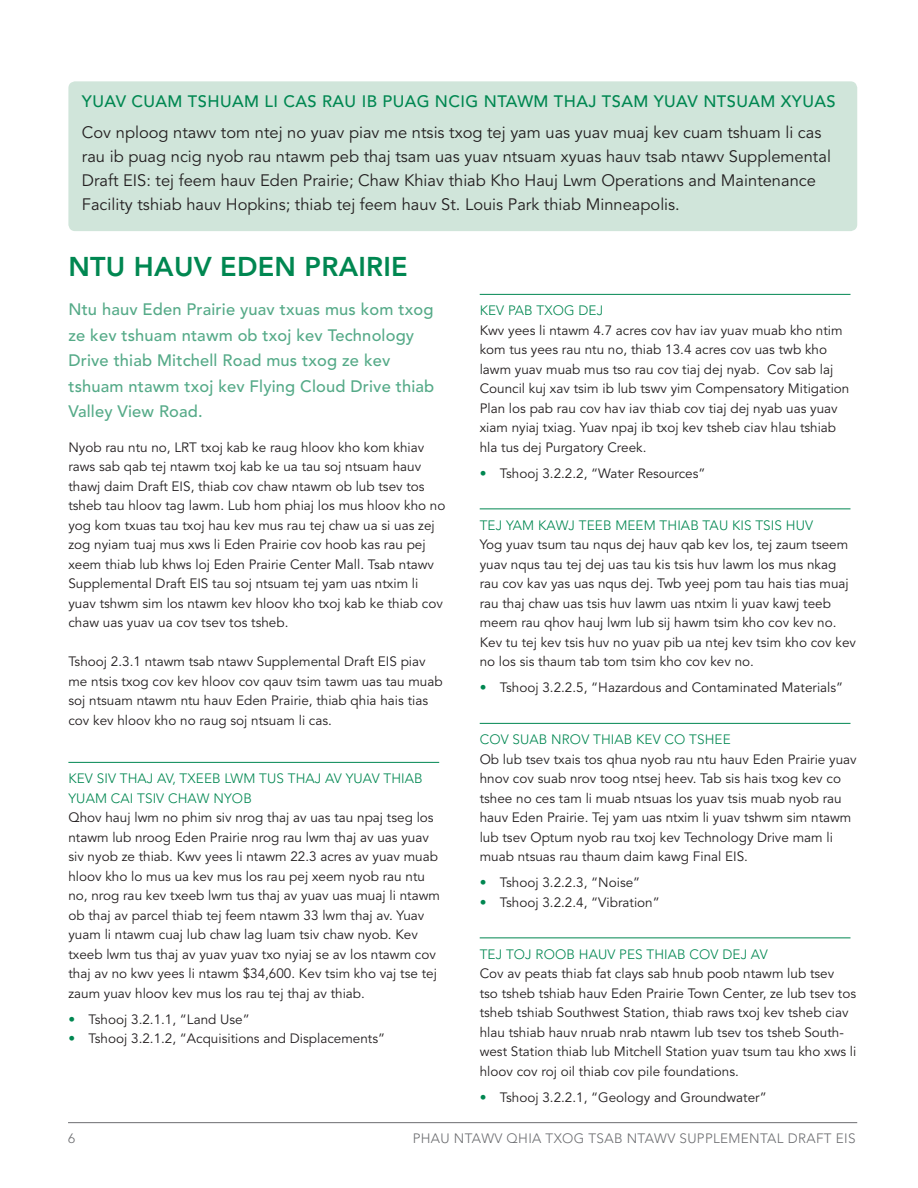
<style>
.page{position:relative;width:918px;height:1188px;background:#fff}
.page>*{position:absolute;margin:0;border:0;box-sizing:border-box;transform-origin:0 0}
.Heading_1{font:800 27px "Avenir LT Std";letter-spacing:.01em;color:#008751}
.Section_desc{font:16.5px/24px "Avenir LT Std";color:#231f20}
.Intro_para{font:500 16.5px/25.5px "Avenir LT Std";letter-spacing:.01em;color:#5a8}
.Section_head{font:500 16.5px "Avenir LT Std";letter-spacing:.025em;color:#008751}
.Body_text{font:13.5px/19.5px "Avenir LT Std";color:#231f20}
.Heading_3{font:300 13.5px/19.5px "Avenir LT Std";letter-spacing:.01em;color:#008751}
.t1{font:300 13.5px "Avenir LT Std";letter-spacing:.025em;color:#6c6d70}
.s1{font-weight:800;color:#008751}
</style>
<div class="page">
<hr style="left:68px;top:1122px;width:789px;height:1px;background:#6c6d70">
<hr style="left:68px;top:762px;width:371px;height:1px;background:#008751">
<hr style="left:480px;top:294px;width:370px;height:1px;background:#008751">
<hr style="left:480px;top:508px;width:370px;height:1px;background:#008751">
<hr style="left:480px;top:723px;width:370px;height:1px;background:#008751">
<hr style="left:480px;top:938px;width:370px;height:1px;background:#008751">
<div style="left:68px;top:81px;width:789px;height:150px;background:#d0e5da;border-radius:7px"></div>
<p class="Section_head" style="left:82px;top:92px;width:755px">YUAV CUAM TSHUAM LI CAS RAU IB PUAG NCIG NTAWM THAJ TSAM YUAV NTSUAM XYUAS</p>
<p class="Section_desc" style="left:82px;top:121px;width:751px">Cov nploog ntawv tom ntej no yuav piav me ntsis txog tej yam uas yuav muaj kev cuam tshuam li cas rau ib puag ncig nyob rau ntawm peb thaj tsam uas yuav ntsuam xyuas hauv tsab ntawv Supplemental Draft EIS: tej feem hauv Eden Prairie; Chaw Khiav thiab Kho Hauj Lwm Operations and Maintenance Facility tshiab hauv Hopkins; thiab tej feem hauv St. Louis Park thiab Minneapolis.</p>
<p class="Heading_1" style="left:68px;top:251px;width:341px">NTU HAUV EDEN PRAIRIE</p>
<p class="Intro_para" style="left:68px;top:297px;width:367px">Ntu hauv Eden Prairie yuav txuas mus kom txog ze kev tshuam ntawm ob txoj kev Technology Drive thiab Mitchell Road mus txog ze kev tshuam ntawm txoj kev Flying Cloud Drive thiab Valley View Road.</p>
<p class="Body_text" style="left:68px;top:437px;width:379px">Nyob rau ntu no, LRT txoj kab ke raug hloov kho kom khiav raws sab qab tej ntawm txoj kab ke ua tau soj ntsuam hauv thawj daim Draft EIS, thiab cov chaw ntawm ob lub tsev tos tsheb tau hloov tag lawm. Lub hom phiaj los mus hloov kho no yog kom txuas tau txoj hau kev mus rau tej chaw ua si uas zej zog nyiam tuaj mus xws li Eden Prairie cov hoob kas rau pej xeem thiab lub khws loj Eden Prairie Center Mall. Tsab ntawv Supplemental Draft EIS tau soj ntsuam tej yam uas ntxim li yuav tshwm sim los ntawm kev hloov kho txoj kab ke thiab cov chaw uas yuav ua cov tsev tos tsheb.</p>
<p class="Body_text" style="left:68px;top:652px;width:376px">Tshooj 2.3.1 ntawm tsab ntawv Supplemental Draft EIS piav me ntsis txog cov kev hloov cov qauv tsim tawm uas tau muab soj ntsuam ntawm ntu hauv Eden Prairie, thiab qhia hais tias cov kev hloov kho no raug soj ntsuam li cas.</p>
<p class="Heading_3" style="left:68px;top:769px;width:356px">KEV SIV THAJ AV, TXEEB LWM TUS THAJ AV YUAV THIAB<br>YUAM CAI TSIV CHAW NYOB</p>
<p class="Body_text" style="left:68px;top:808px;width:373px">Qhov hauj lwm no phim siv nrog thaj av uas tau npaj tseg los ntawm lub nroog Eden Prairie nrog rau lwm thaj av uas yuav siv nyob ze thiab. Kwv yees li ntawm 22.3 acres av yuav muab hloov kho lo mus ua kev mus los rau pej xeem nyob rau ntu no, nrog rau kev txeeb lwm tus thaj av yuav uas muaj li ntawm ob thaj av parcel thiab tej feem ntawm 33 lwm thaj av. Yuav yuam li ntawm cuaj lub chaw lag luam tsiv chaw nyob. Kev txeeb lwm tus thaj av yuav yuav txo nyiaj se av los ntawm cov thaj av no kwv yees li ntawm $34,600. Kev tsim kho vaj tse tej zaum yuav hloov kev mus los rau tej thaj av thiab.</p>
<p class="Body_text" style="left:68px;top:1010px;width:183px"><span class="s1">•</span> Tshooj 3.2.1.1, “Land Use”</p>
<p class="Body_text" style="left:68px;top:1029px;width:318px"><span class="s1">•</span> Tshooj 3.2.1.2, “Acquisitions and Displacements”</p>
<p class="Heading_3" style="left:480px;top:301px;width:125px">KEV PAB TXOG DEJ</p>
<p class="Body_text" style="left:480px;top:320px;width:371px">Kwv yees li ntawm 4.7 acres cov hav iav yuav muab kho ntim kom tus yees rau ntu no, thiab 13.4 acres cov uas twb kho lawm yuav muab mus tso rau cov tiaj dej nyab. Cov sab laj Council kuj xav tsim ib lub tswv yim Compensatory Mitigation Plan los pab rau cov hav iav thiab cov tiaj dej nyab uas yuav xiam nyiaj txiag. Yuav npaj ib txoj kev tsheb ciav hlau tshiab hla tus dej Purgatory Creek.</p>
<p class="Body_text" style="left:480px;top:464px;width:227px"><span class="s1">•</span> Tshooj 3.2.2.2, “Water Resources”</p>
<p class="Heading_3" style="left:480px;top:515px;width:335px">TEJ YAM KAWJ TEEB MEEM THIAB TAU KIS TSIS HUV</p>
<p class="Body_text" style="left:480px;top:535px;width:378px">Yog yuav tsum tau nqus dej hauv qab kev los, tej zaum tseem yuav nqus tau tej dej uas tau kis tsis huv lawm los mus nkag rau cov kav yas uas nqus dej. Twb yeej pom tau hais tias muaj rau thaj chaw uas tsis huv lawm uas ntxim li yuav kawj teeb meem rau qhov hauj lwm lub sij hawm tsim kho cov kev no.<br>Kev tu tej kev tsis huv no yuav pib ua ntej kev tsim kho cov kev no los sis thaum tab tom tsim kho cov kev no.</p>
<p class="Body_text" style="left:480px;top:678px;width:365px"><span class="s1">•</span> Tshooj 3.2.2.5, “Hazardous and Contaminated Materials”</p>
<p class="Heading_3" style="left:480px;top:730px;width:253px">COV SUAB NROV THIAB KEV CO TSHEE</p>
<p class="Body_text" style="left:480px;top:749px;width:379px">Ob lub tsev txais tos qhua nyob rau ntu hauv Eden Prairie yuav hnov cov suab nrov toog ntsej heev. Tab sis hais txog kev co tshee no ces tam li muab ntsuas los yuav tsis muab nyob rau hauv Eden Prairie. Tej yam uas ntxim li yuav tshwm sim ntawm lub tsev Optum nyob rau txoj kev Technology Drive mam li muab ntsuas rau thaum daim kawg Final EIS.</p>
<p class="Body_text" style="left:480px;top:873px;width:162px"><span class="s1">•</span> Tshooj 3.2.2.3, “Noise”</p>
<p class="Body_text" style="left:480px;top:893px;width:182px"><span class="s1">•</span> Tshooj 3.2.2.4, “Vibration”</p>
<p class="Heading_3" style="left:480px;top:944px;width:289px">TEJ TOJ ROOB HAUV PES THIAB COV DEJ AV</p>
<p class="Body_text" style="left:480px;top:964px;width:378px">Cov av peats thiab fat clays sab hnub poob ntawm lub tsev<br>tso tsheb tshiab hauv Eden Prairie Town Center, ze lub tsev tos tsheb tshiab Southwest Station, thiab raws txoj kev tsheb ciav hlau tshiab hauv nruab nrab ntawm lub tsev tos tsheb South&shy;west Station thiab lub Mitchell Station yuav tsum tau kho xws li hloov cov roj oil thiab cov pile foundations.</p>
<p class="Body_text" style="left:480px;top:1088px;width:289px"><span class="s1">•</span> Tshooj 3.2.2.1, “Geology and Groundwater”</p>
<p class="t1" style="left:68px;top:1131px;width:9px">6</p>
<p class="t1" style="left:413px;top:1131px;width:444px">PHAU NTAWV QHIA TXOG TSAB NTAWV SUPPLEMENTAL DRAFT EIS</p>
</div>
